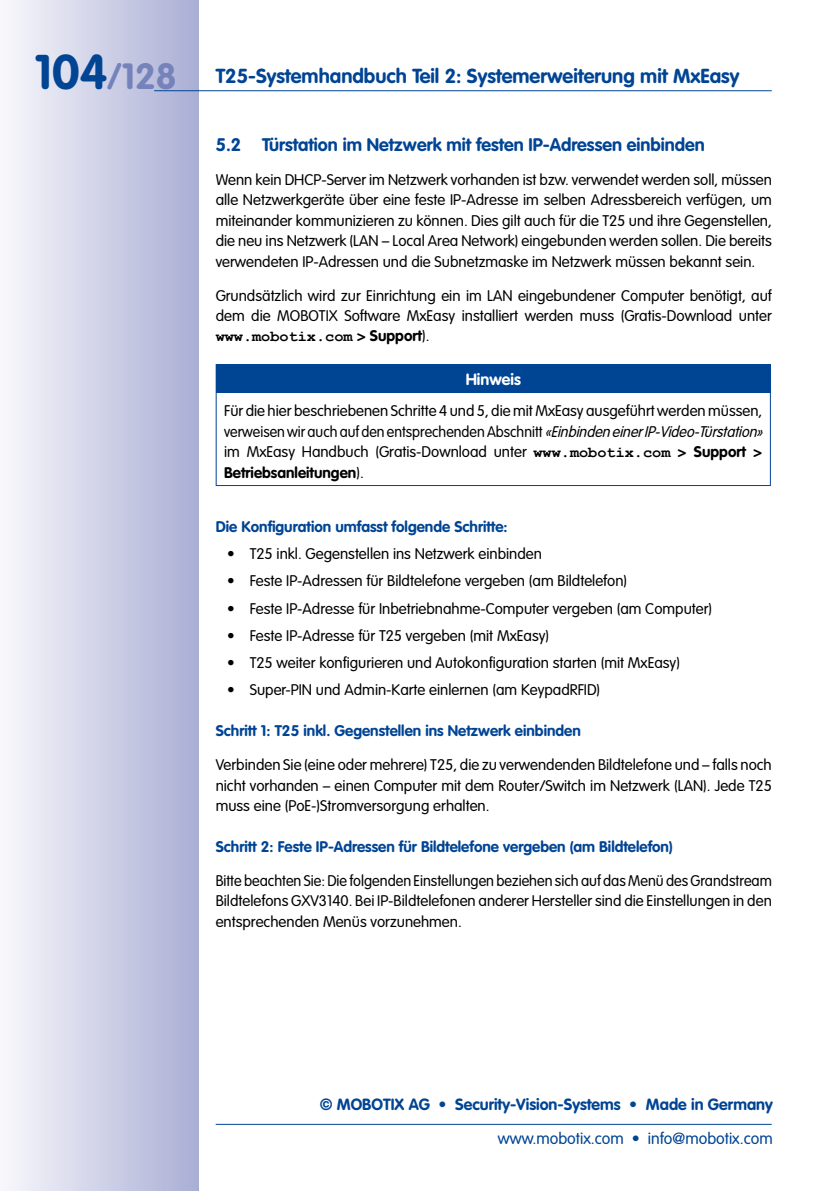
<style>
.page{position:relative;width:840px;height:1191px;background:#fff}
.page>*{position:absolute;margin:0;border:0;box-sizing:border-box;transform-origin:0 0}
.t1{font:700 20px "VAG Rounded LT Pro";color:#004494}
.t2{font:700 18px "VAG Rounded LT Pro";color:#004494}
.t3{font:700 16px "VAG Rounded LT Pro";color:#004494}
.t4{font:300 16px "VAG Rounded LT Pro";color:#004494}
.t5{font:700 16px "VAG Rounded LT Pro";color:#fff}
.t6{font:300 15.2px/20.4px "VAG Rounded LT Pro";color:#000;text-align:justify}
.t7{font:300 15.2px/20.4px "VAG Rounded LT Pro";color:#000;text-align:justify;scale:.96 1}
.t8{font:700 15.2px "VAG Rounded LT Pro";color:#004494}
.t9{font:700 15.2px "Courier New";color:#000}
.s1{font-size:48px}
.s2{font-size:36px;color:#7683bb}
.s3{font-family:"VAG Rounded LT Pro"}
.s4{font-family:"VAG Rounded LT Pro";font-weight:300}
.s5{font-style:italic}
.s6{font-family:"Courier New";font-weight:700}
.s7{font-weight:700}
</style>
<div class="page">
<div style="left:0;top:0;width:198px;height:1191px;background:linear-gradient(to right,#f8f8fc,#aaafd5)"></div>
<hr style="left:154px;top:90px;width:617px;height:1px;background:#004494">
<hr style="left:215px;top:1123px;width:556px;height:1px;background:#004494">
<div style="left:216px;top:364px;width:554px;height:29px;background:#004494"></div>
<hr style="left:215px;top:364px;width:555px;height:1px;background:#004494">
<svg style="left:215px;top:365px;width:1px;height:28px"></svg>
<hr style="left:215px;top:393px;width:1px;height:92px;background:#004494">
<hr style="left:769px;top:393px;width:1px;height:92px;background:#004494">
<hr style="left:215px;top:485px;width:555px;height:1px;background:#004494">
<h1 class="t1" style="left:34px;top:63px;width:706px"><span class="s1">104</span><span class="s2">/128</span> T25-Systemhandbuch Teil 2: Systemerweiterung mit MxEasy</h1>
<p class="t2" style="left:215px;top:133px;width:490px">5.2 Türstation im Netzwerk mit festen IP-Adressen einbinden</p>
<p class="t6" style="left:215px;top:170px;width:557px">Wenn kein DHCP-Server im Netzwerk vorhanden ist bzw. verwendet werden soll, müssen alle Netzwerkgeräte über eine feste IP-Adresse im selben Adressbereich verfügen, um miteinander kommunizieren zu können. Dies gilt auch für die T25 und ihre Gegenstellen, die neu ins Netzwerk (LAN – Local Area Network) eingebunden werden sollen. Die bereits verwendeten IP-Adressen und die Subnetzmaske im Netzwerk müssen bekannt sein.</p>
<p class="t6" style="left:215px;top:285px;width:557px">Grundsätzlich wird zur Einrichtung ein im LAN eingebundener Computer benötigt, auf dem die MOBOTIX Software MxEasy installiert werden muss (Gratis-Download unter</p>
<p class="t9" style="left:215px;top:327px;width:215px">www.mobotix.com <span class="s3">&gt; Support</span><span class="s4">).</span></p>
<p class="t5" style="left:465px;top:369px;width:57px">Hinweis</p>
<p class="t6" style="left:224px;top:401px;width:543px;text-align:left">Für die hier beschriebenen Schritte 4 und 5, die mit MxEasy ausgeführt werden müssen, verweisen wir auch auf den entsprechenden Abschnitt <span class="s5">«EinbindeneinerIP-Video-Türstation» </span>im MxEasy Handbuch (Gratis-Download unter <span class="s6">www.mobotix.com</span> <span class="s7">&gt; Support &gt; Betriebsanleitungen</span>).</p>
<p class="t8" style="left:215px;top:517px;width:293px">Die Konfiguration umfasst folgende Schritte:</p>
<p class="t6" style="left:227px;top:544px;width:316px">• T25 inkl. Gegenstellen ins Netzwerk einbinden</p>
<p class="t6" style="left:227px;top:571px;width:401px">• Feste IP-Adressen für Bildtelefone vergeben (am Bildtelefon)</p>
<p class="t6" style="left:227px;top:598px;width:486px">• Feste IP-Adresse für Inbetriebnahme-Computer vergeben (am Computer)</p>
<p class="t6" style="left:227px;top:626px;width:323px">• Feste IP-Adresse für T25 vergeben (mit MxEasy)</p>
<p class="t6" style="left:227px;top:653px;width:454px">• T25 weiter konfigurieren und Autokonfiguration starten (mit MxEasy)</p>
<p class="t6" style="left:227px;top:680px;width:374px">• Super-PIN und Admin-Karte einlernen (am KeypadRFID)</p>
<p class="t8" style="left:215px;top:721px;width:366px">Schritt 1: T25 inkl. Gegenstellen ins Netzwerk einbinden</p>
<p class="t6" style="left:215px;top:755px;width:557px">Verbinden Sie (eine oder mehrere) T25, die zu verwendenden Bildtelefone und – falls noch nicht vorhanden – einen Computer mit dem Router/Switch im Netzwerk (LAN). Jede T25 muss eine (PoE-)Stromversorgung erhalten.</p>
<p class="t8" style="left:215px;top:837px;width:458px">Schritt 2: Feste IP-Adressen für Bildtelefone vergeben (am Bildtelefon)</p>
<p class="t7" style="left:215px;top:870px;width:580px">Bitte beachten Sie: Die folgenden Einstellungen beziehen sich auf das Menü des Grandstream Bildtelefons GXV3140. Bei IP-Bildtelefonen anderer Hersteller sind die Einstellungen in den entsprechenden Menüs vorzunehmen.</p>
<p class="t3" style="left:319px;top:1094px;width:454px">© MOBOTIX AG • Security-Vision-Systems • Made in Germany</p>
<p class="t4" style="left:497px;top:1129px;width:276px">www.mobotix.com • info@mobotix.com</p>
</div>
